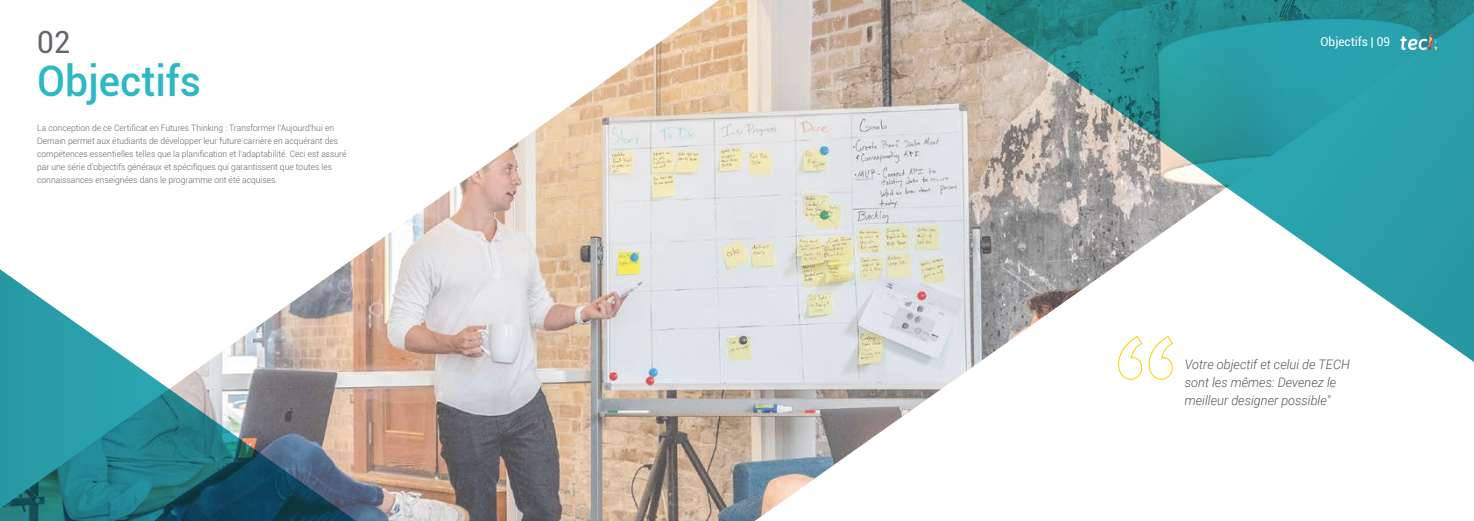
<style>
.page{position:relative;width:1474px;height:521px;background:#fff}
.page>*{position:absolute;margin:0;border:0;box-sizing:border-box;transform-origin:0 0}
.t1{font:500 42px "Roboto";color:#2db8c5}
.t2{font:30.62px "Roboto";color:#61646a}
.t3{font:italic 300 13.12px/18.4px "Roboto";color:#52555b}
.t4{font:12.25px "Roboto";color:#fff}
.t5{font:300 8.75px/13.1px "Roboto";color:#61646a}
</style>
<div class="page">
<img style="left:352px;top:0;width:615px;height:521px">
<svg style="left:0;top:260px;width:373px;height:261px"></svg>
<svg style="left:943px;top:0;width:530px;height:371px"></svg>
<svg style="left:1117px;top:335px;width:56px;height:45px"></svg>
<svg style="left:1400px;top:34px;width:38px;height:17px"></svg>
<h2 class="t2" style="left:37px;top:21px;width:35px">02</h2>
<h3 class="t4" style="left:1320px;top:33px;width:71px">Objectifs | 09</h3>
<h1 class="t1" style="left:37px;top:52px;width:165px">Objectifs</h1>
<p class="t5" style="left:37px;top:121px;width:311px">La conception de ce Certificat en Futures Thinking : Transformer l'Aujourd'hui en Demain permet aux étudiants de développer leur future carrière en acquérant des compétences essentielles telles que la planification et l'adaptabilité. Ceci est assuré par une série d'objectifs généraux et spécifiques qui garantissent que toutes les connaissances enseignées dans le programme ont été acquises.</p>
<h3 class="t3" style="left:1184px;top:354px;width:166px">Votre objectif et celui de TECH sont les mêmes: Devenez le meilleur designer possible"</h3>
</div>
